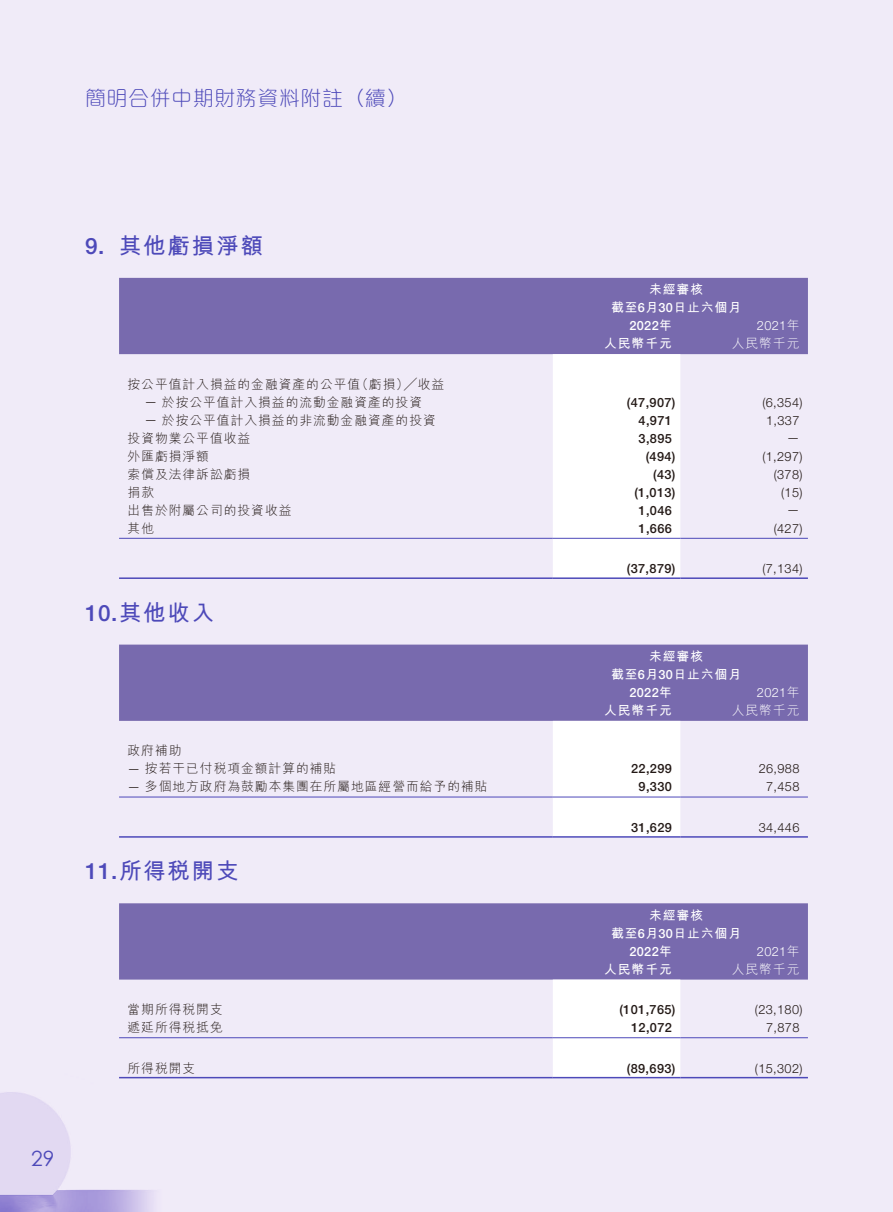
<style>
.page{position:relative;width:893px;height:1212px;background:#fff}
.page>*{position:absolute;margin:0;border:0;box-sizing:border-box;transform-origin:0 0}
.t1{font:700 22.5px "M Hei HK";letter-spacing:.08em;color:#4d49b9}
.t2{font:500 22.5px "Helvetica Neue LT Std";color:#4d49b9}
.t3{font:300 21px "M Elle HK";letter-spacing:.025em;color:#4d49b9}
.t4{font:21px "Century Gothic";color:#4d49b9}
.t5{font:300 12.75px "M Hei HK";letter-spacing:.08em;color:#231916}
.t6{font:500 12.75px "Helvetica Neue LT Std";letter-spacing:.03em;color:#231916}
.t7{font:300 12.75px "Helvetica Neue LT Std";letter-spacing:.03em;color:#231916}
.t8{font:700 12.75px/18px "M Hei HK";letter-spacing:.08em;color:#fff;text-align:center}
.t9{font:300 12.75px "Helvetica Neue LT Std";letter-spacing:.03em;color:#fff}
.t10{font:500 12.75px "Helvetica Neue LT Std";letter-spacing:.03em;color:#fff}
.t11{font:300 12.75px "M Hei HK";letter-spacing:.08em;color:#fff}
.s1{font-family:"Helvetica Neue LT Std"}
.s2{font-family:"Helvetica Neue LT Std";font-weight:500}
.s3{font-family:"M Hei HK";font-weight:700}
.s4{font-family:"M Hei HK"}
</style>
<div class="page">
<div style="left:119px;top:278px;width:689px;height:76px;background:#786aae"></div>
<svg style="left:553px;top:354px;width:127px;height:184px"></svg>
<hr style="left:119px;top:538px;width:434px;height:1px;background:#4d49b9">
<hr style="left:553px;top:538px;width:127px;height:1px;background:#4d49b9">
<hr style="left:680px;top:538px;width:128px;height:1px;background:#4d49b9">
<hr style="left:119px;top:577px;width:434px;height:2px;background:#4d49b9">
<hr style="left:553px;top:577px;width:127px;height:2px;background:#4d49b9">
<hr style="left:680px;top:577px;width:128px;height:2px;background:#4d49b9">
<div style="left:119px;top:645px;width:689px;height:76px;background:#786aae"></div>
<svg style="left:553px;top:796px;width:127px;height:1px"></svg>
<hr style="left:119px;top:797px;width:434px;height:1px;background:#4d49b9">
<hr style="left:553px;top:797px;width:127px;height:1px;background:#4d49b9">
<hr style="left:680px;top:797px;width:128px;height:1px;background:#4d49b9">
<hr style="left:119px;top:836px;width:434px;height:2px;background:#4d49b9">
<hr style="left:553px;top:836px;width:127px;height:2px;background:#4d49b9">
<hr style="left:680px;top:836px;width:128px;height:2px;background:#4d49b9">
<div style="left:119px;top:903px;width:689px;height:76px;background:#786aae"></div>
<svg style="left:553px;top:979px;width:127px;height:98px"></svg>
<hr style="left:119px;top:1037px;width:434px;height:1px;background:#4d49b9">
<hr style="left:553px;top:1037px;width:127px;height:1px;background:#4d49b9">
<hr style="left:680px;top:1037px;width:128px;height:1px;background:#4d49b9">
<hr style="left:119px;top:1077px;width:434px;height:1px;background:#4d49b9">
<hr style="left:553px;top:1077px;width:127px;height:1px;background:#4d49b9">
<hr style="left:680px;top:1077px;width:128px;height:1px;background:#4d49b9">
<h2 class="t3" style="left:85px;top:88px;width:324px">簡明合併中期財務資料附註（續(</h2>
<h1 class="t2" style="left:85px;top:233px;width:21px">9.</h1>
<h1 class="t1" style="left:119px;top:229px;width:145px">其他虧損淨額</h1>
<p class="t5" style="left:356px;top:377px;width:90px">（虧損）╱收益</p>
<p class="t5" style="left:128px;top:377px;width:234px">按公平值計入損益的金融資產的公平值</p>
<p class="t5" style="left:145px;top:395px;width:279px"><span class="s1">—</span> 於按公平值計入損益的流動金融資產的投資</p>
<p class="t5" style="left:145px;top:413px;width:293px"><span class="s1">—</span> 於按公平值計入損益的非流動金融資產的投資</p>
<p class="t5" style="left:128px;top:431px;width:124px">投資物業公平值收益</p>
<p class="t5" style="left:128px;top:449px;width:83px">外匯虧損淨額</p>
<p class="t5" style="left:128px;top:467px;width:124px">索償及法律訴訟虧損</p>
<p class="t5" style="left:128px;top:485px;width:28px">捐款</p>
<p class="t5" style="left:128px;top:503px;width:165px">出售於附屬公司的投資收益</p>
<p class="t5" style="left:128px;top:521px;width:28px">其他</p>
<h1 class="t1" style="left:85px;top:596px;width:131px"><span class="s2">10.</span>其他收入</h1>
<p class="t5" style="left:128px;top:744px;width:55px">政府補助</p>
<p class="t5" style="left:128px;top:762px;width:210px"><span class="s1">—</span> 按若干已付稅項金額計算的補貼</p>
<p class="t5" style="left:128px;top:780px;width:361px"><span class="s1">—</span> 多個地方政府為鼓勵本集團在所屬地區經營而給予的補貼</p>
<h1 class="t1" style="left:85px;top:855px;width:155px"><span class="s2">11.</span>所得稅開支</h1>
<h2 class="t4" style="left:31px;top:1144px;width:25px">29</h2>
<p class="t5" style="left:128px;top:1003px;width:97px">當期所得稅開支</p>
<p class="t5" style="left:128px;top:1021px;width:97px">遞延所得稅抵免</p>
<p class="t5" style="left:128px;top:1061px;width:69px">所得稅開支</p>
<p class="t8" style="left:611px;top:279px;width:132px">未經審核<br>截至 月<span class="s2">6 30</span>日止六個月</p>
<p class="t10" style="left:629px;top:318px;width:44px">2022<span class="s3">年</span></p>
<p class="t9" style="left:757px;top:318px;width:44px">2021<span class="s4">年</span></p>
<p class="t8" style="left:604px;top:333px;width:69px">人民幣千元</p>
<p class="t11" style="left:732px;top:337px;width:69px">人民幣千元</p>
<p class="t6" style="left:627px;top:394px;width:50px">)47,907(</p>
<p class="t7" style="left:762px;top:394px;width:42px">)6,354(</p>
<p class="t6" style="left:639px;top:412px;width:35px">4,971</p>
<p class="t7" style="left:766px;top:412px;width:35px">1,337</p>
<p class="t6" style="left:639px;top:430px;width:35px">3,895</p>
<p class="t7" style="left:787px;top:429px;width:14px">—</p>
<p class="t6" style="left:646px;top:448px;width:31px">)494(</p>
<p class="t7" style="left:762px;top:448px;width:42px">)1,297(</p>
<p class="t6" style="left:653px;top:466px;width:24px">)43(</p>
<p class="t7" style="left:774px;top:466px;width:30px">)378(</p>
<p class="t6" style="left:634px;top:484px;width:43px">)1,013(</p>
<p class="t7" style="left:781px;top:484px;width:23px">)15(</p>
<p class="t6" style="left:639px;top:502px;width:35px">1,046</p>
<p class="t7" style="left:787px;top:501px;width:14px">—</p>
<p class="t6" style="left:639px;top:520px;width:35px">1,666</p>
<p class="t7" style="left:774px;top:520px;width:30px">)427(</p>
<p class="t6" style="left:627px;top:561px;width:50px">)37,879(</p>
<p class="t7" style="left:762px;top:561px;width:42px">)7,134(</p>
<p class="t8" style="left:611px;top:646px;width:132px">未經審核<br>截至 月<span class="s2">6 30</span>日止六個月</p>
<p class="t10" style="left:629px;top:685px;width:44px">2022<span class="s3">年</span></p>
<p class="t9" style="left:757px;top:685px;width:44px">2021<span class="s4">年</span></p>
<p class="t8" style="left:604px;top:700px;width:69px">人民幣千元</p>
<p class="t11" style="left:732px;top:704px;width:69px">人民幣千元</p>
<p class="t6" style="left:631px;top:761px;width:42px">22,299</p>
<p class="t7" style="left:759px;top:761px;width:42px">26,988</p>
<p class="t6" style="left:639px;top:779px;width:35px">9,330</p>
<p class="t7" style="left:766px;top:779px;width:35px">7,458</p>
<p class="t6" style="left:631px;top:820px;width:42px">31,629</p>
<p class="t7" style="left:759px;top:819px;width:42px">34,446</p>
<p class="t8" style="left:611px;top:905px;width:132px">未經審核<br>截至 月<span class="s2">6 30</span>日止六個月</p>
<p class="t10" style="left:629px;top:943px;width:44px">2022<span class="s3">年</span></p>
<p class="t9" style="left:757px;top:943px;width:44px">2021<span class="s4">年</span></p>
<p class="t8" style="left:604px;top:959px;width:69px">人民幣千元</p>
<p class="t11" style="left:732px;top:962px;width:69px">人民幣千元</p>
<p class="t6" style="left:619px;top:1002px;width:58px">)101,765(</p>
<p class="t7" style="left:755px;top:1002px;width:49px">)23,180(</p>
<p class="t6" style="left:631px;top:1020px;width:42px">12,072</p>
<p class="t7" style="left:766px;top:1020px;width:35px">7,878</p>
<p class="t6" style="left:627px;top:1060px;width:50px">)89,693(</p>
<p class="t7" style="left:755px;top:1060px;width:49px">)15,302(</p>
</div>
